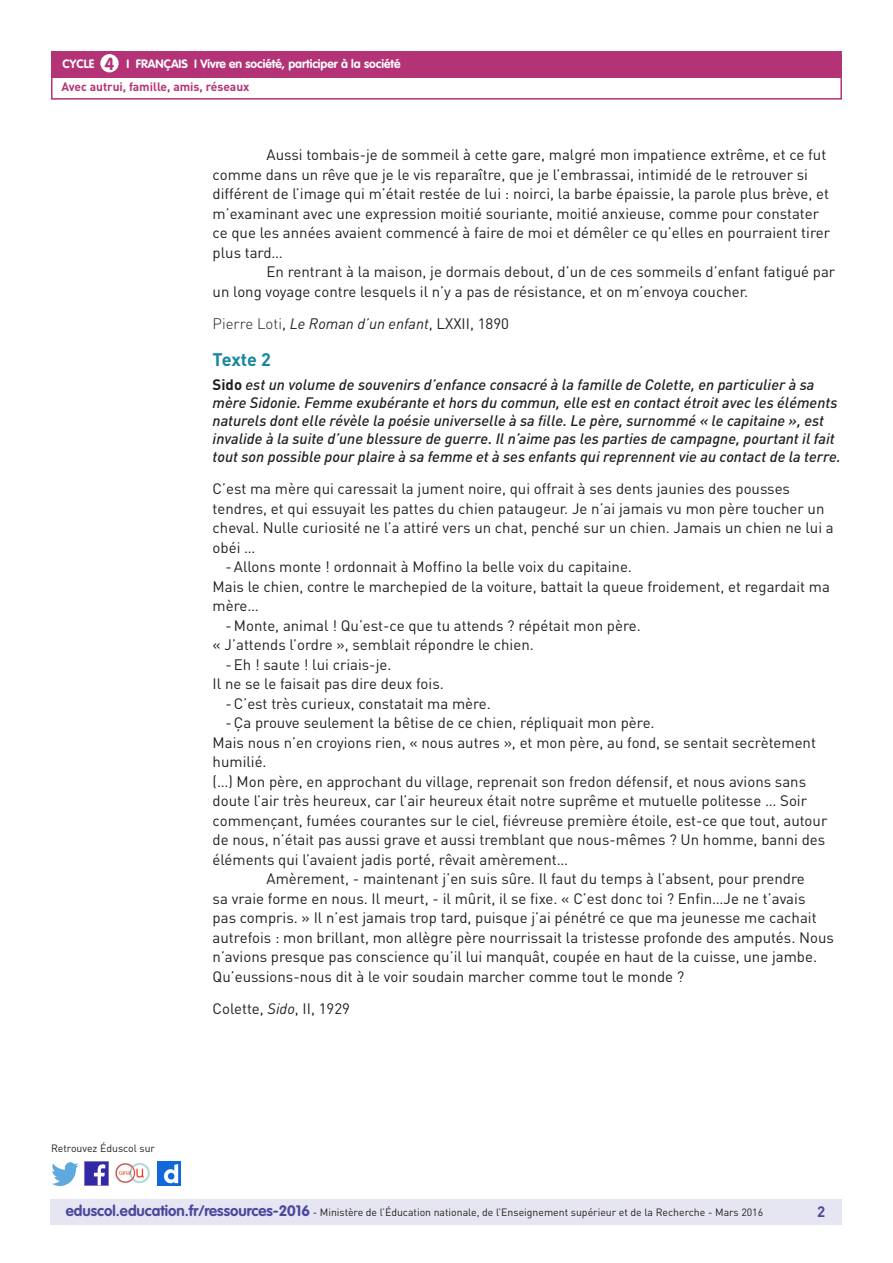
<style>
.page{position:relative;width:893px;height:1263px;background:#fff}
.page>*{position:absolute;margin:0;border:0;box-sizing:border-box;transform-origin:0 0}
._04_Titre_de_niveau{font:700 18px "DIN Pro";letter-spacing:-.005em;color:#16879f}
.t1{font:700 17.25px "VAG Rounded Std";color:#b43376}
._06_Texte_courant{font:15px/19.5px "DIN Pro";color:#231f20}
._06_Texte_courant-2{font:italic 500 15px/18px "DIN Pro";color:#231f20}
._09_Liste_à_tirets_n{font:15px "DIN Pro";color:#231f20}
._06_Texte_courant-3{font:italic 15px "DIN Pro";color:#231f20}
.t2{font:700 15px "DIN Pro";color:#4a489e}
.t3{font:700 12px "VAG Rounded Std";color:#fff}
.t4{font:700 12px "DIN Pro";color:#b43376}
.t5{font:10.5px "DIN Pro";color:#231f20}
.s1{font-weight:300;font-style:normal}
.s2{font-style:normal}
.s3{font-weight:700;font-style:normal}
.s4{font-style:italic}
.s5{font-family:"VAG Rounded Std";font-weight:700;font-size:15px;color:#4a489e}
</style>
<div class="page">
<div style="left:50px;top:1199px;width:791px;height:26px;background:#e6e5f2"></div>
<div style="left:51px;top:51px;width:791px;height:27px;background:#b43376"></div>
<div style="left:100px;top:54px;width:19px;height:18px;background:#fff;border-radius:50%"></div>
<div style="left:51px;top:75px;width:791px;height:25px;border:2px solid #b43376"></div>
<img style="left:85px;top:1162px;width:23px;height:23px">
<img style="left:51px;top:1163px;width:28px;height:22px">
<img style="left:158px;top:1162px;width:22px;height:23px">
<img style="left:115px;top:1163px;width:35px;height:21px">
<p class="t1" style="left:105px;top:53px;width:11px">4</p>
<p class="t4" style="left:61px;top:79px;width:190px">Avec autrui, famille, amis, réseaux</p>
<p class="t3" style="left:63px;top:57px;width:33px">CYCLE</p>
<p class="t3" style="left:127px;top:57px;width:275px">I FRANÇAIS I Vivre en société, participer à la société</p>
<p class="t5" style="left:51px;top:1141px;width:106px">Retrouvez Éduscol sur</p>
<p class="_06_Texte_courant" style="left:213px;top:145px;width:619px;text-indent:54px">Aussi tombais-je de sommeil à cette gare, malgré mon impatience extrême, et ce fut comme dans un rêve que je le vis reparaître, que je l’embrassai, intimidé de le retrouver si différent de l’image qui m’était restée de lui : noirci, la barbe épaissie, la parole plus brève, et m’examinant avec une expression moitié souriante, moitié anxieuse, comme pour constater ce que les années avaient commencé à faire de moi et démêler ce qu’elles en pourraient tirer plus tard…</p>
<p class="_06_Texte_courant" style="left:213px;top:262px;width:624px;text-indent:54px">En rentrant à la maison, je dormais debout, d’un de ces sommeils d’enfant fatigué par un long voyage contre lesquels il n’y a pas de résistance, et on m’envoya coucher.</p>
<p class="_06_Texte_courant-3" style="left:213px;top:314px;width:298px"><span class="s1">Pierre Loti</span><span class="s2">,</span> Le Roman d’un enfant<span class="s2">, LXXII, 1890</span></p>
<p class="_04_Titre_de_niveau" style="left:213px;top:348px;width:60px">Texte 2</p>
<p class="_06_Texte_courant-2" style="left:213px;top:375px;width:630px"><span class="s3">Sido</span> est un volume de souvenirs d’enfance consacré à la famille de Colette, en particulier à sa mère Sidonie. Femme exubérante et hors du commun, elle est en contact étroit avec les éléments naturels dont elle révèle la poésie universelle à sa fille. Le père, surnommé « le capitaine », est invalide à la suite d’une blessure de guerre. Il n’aime pas les parties de campagne, pourtant il fait tout son possible pour plaire à sa femme et à ses enfants qui reprennent vie au contact de la terre.</p>
<p class="_06_Texte_courant" style="left:213px;top:479px;width:623px">C’est ma mère qui caressait la jument noire, qui offrait à ses dents jaunies des pousses tendres, et qui essuyait les pattes du chien pataugeur. Je n’ai jamais vu mon père toucher un cheval. Nulle curiosité ne l’a attiré vers un chat, penché sur un chien. Jamais un chien ne lui a obéi …</p>
<p class="_09_Liste_à_tirets_n" style="left:225px;top:557px;width:408px">-Allons monte ! ordonnait à Moffino la belle voix du capitaine.</p>
<p class="_06_Texte_courant" style="left:213px;top:576px;width:619px">Mais le chien, contre le marchepied de la voiture, battait la queue froidement, et regardait ma mère…</p>
<p class="_09_Liste_à_tirets_n" style="left:225px;top:616px;width:417px">- Monte, animal ! Qu’est-ce que tu attends ? répétait mon père.</p>
<p class="_06_Texte_courant" style="left:213px;top:635px;width:323px">« J’attends l’ordre », semblait répondre le chien.</p>
<p class="_09_Liste_à_tirets_n" style="left:225px;top:655px;width:168px">-Eh ! saute ! lui criais-je.</p>
<p class="_06_Texte_courant" style="left:213px;top:674px;width:233px">Il ne se le faisait pas dire deux fois.</p>
<p class="_09_Liste_à_tirets_n" style="left:225px;top:694px;width:267px">-C’est très curieux, constatait ma mère.</p>
<p class="_09_Liste_à_tirets_n" style="left:225px;top:713px;width:431px">-Ça prouve seulement la bêtise de ce chien, répliquait mon père.</p>
<p class="_06_Texte_courant" style="left:213px;top:732px;width:605px">Mais nous n’en croyions rien, « nous autres », et mon père, au fond, se sentait secrètement humilié.</p>
<p class="_06_Texte_courant" style="left:213px;top:771px;width:616px">(…) Mon père, en approchant du village, reprenait son fredon défensif, et nous avions sans doute l’air très heureux, car l’air heureux était notre suprême et mutuelle politesse … Soir commençant, fumées courantes sur le ciel, fiévreuse première étoile, est-ce que tout, autour de nous, n’était pas aussi grave et aussi tremblant que nous-mêmes ? Un homme, banni des éléments qui l’avaient jadis porté, rêvait amèrement…</p>
<p class="_06_Texte_courant" style="left:213px;top:869px;width:623px;text-indent:54px">Amèrement, - maintenant j’en suis sûre. Il faut du temps à l’absent, pour prendre<br>sa vraie forme en nous. Il meurt, - il mûrit, il se fixe. « C’est donc toi ? Enfin…Je ne t’avais<br>pas compris. » Il n’est jamais trop tard, puisque j’ai pénétré ce que ma jeunesse me cachait autrefois : mon brillant, mon allègre père nourrissait la tristesse profonde des amputés. Nous n’avions presque pas conscience qu’il lui manquât, coupée en haut de la cuisse, une jambe.<br>Qu’eussions-nous dit à le voir soudain marcher comme tout le monde ?</p>
<p class="_06_Texte_courant" style="left:213px;top:998px;width:139px">Colette, <span class="s4">Sido</span>, II, 1929</p>
<p class="t5" style="left:66px;top:1205px;width:699px"><span class="s5">eduscol.education.fr/ressources-2016</span> - Ministère de l’Éducation nationale, de l’Enseignement supérieur et de la Recherche - Mars 2016</p>
<p class="t2" style="left:817px;top:1201px;width:10px">2</p>
</div>
